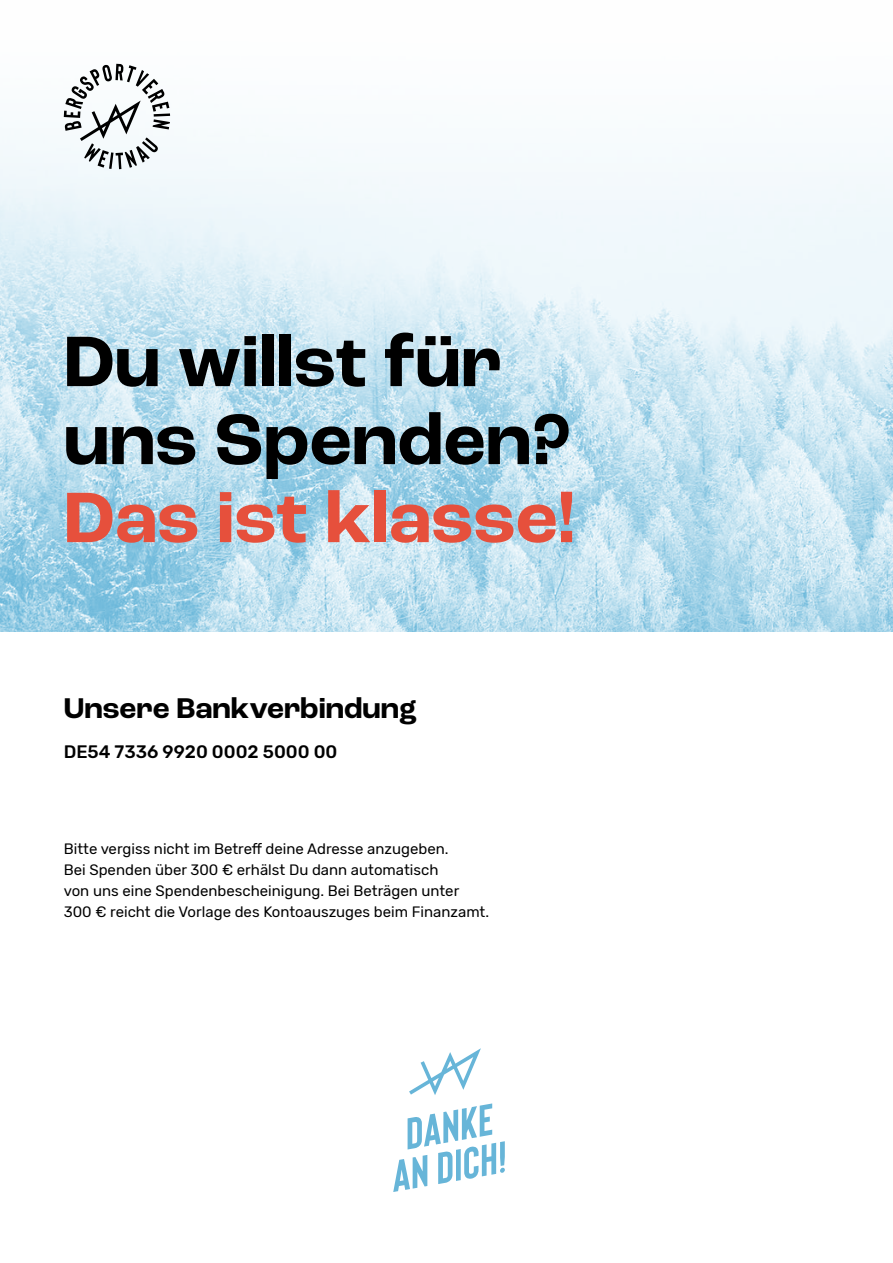
<style>
.page{position:relative;width:893px;height:1263px;background:#fff}
.page>*{position:absolute;margin:0;border:0;box-sizing:border-box;transform-origin:0 0}
.t1{font:700 75px/78px "Roc Grotesk";color:#000}
.t2{font:700 75px "Roc Grotesk";color:#e6503c}
.t3{font:italic 700 43.8px/39.5px "Bison";color:#67b5d8;text-align:center}
.t4{font:700 30px "Roc Grotesk";color:#000}
.t5{font:500 18px "Rubik";color:#000}
.t6{font:15px/21px "Rubik";color:#000}
</style>
<div class="page">
<img style="left:0;top:63px;width:893px;height:568px">
<svg style="left:409px;top:1048px;width:72px;height:47px"></svg>
<svg style="left:64px;top:64px;width:106px;height:105px"></svg>
<h1 class="t1" style="left:64px;top:324px;width:508px">Du willst für uns Spenden?</h1>
<h1 class="t2" style="left:64px;top:471px;width:513px">Das ist klasse!</h1>
<h3 class="t4" style="left:64px;top:690px;width:355px">Unsere Bankverbindung</h3>
<p class="t5" style="left:64px;top:742px;width:275px">DE54 7336 9920 0002 5000 00</p>
<p class="t6" style="left:64px;top:839px;width:427px">Bitte vergiss nicht im Betreff deine Adresse anzugeben.<br>Bei Spenden über 300 € erhälst Du dann automatisch<br>von uns eine Spendenbescheinigung. Bei Beträgen unter 300 € reicht die Vorlage des Kontoauszuges beim Finanzamt.</p>
<h2 class="t3" style="left:379px;top:1117px;width:117px;rotate:-10deg">Danke an Dich!</h2>
</div>
